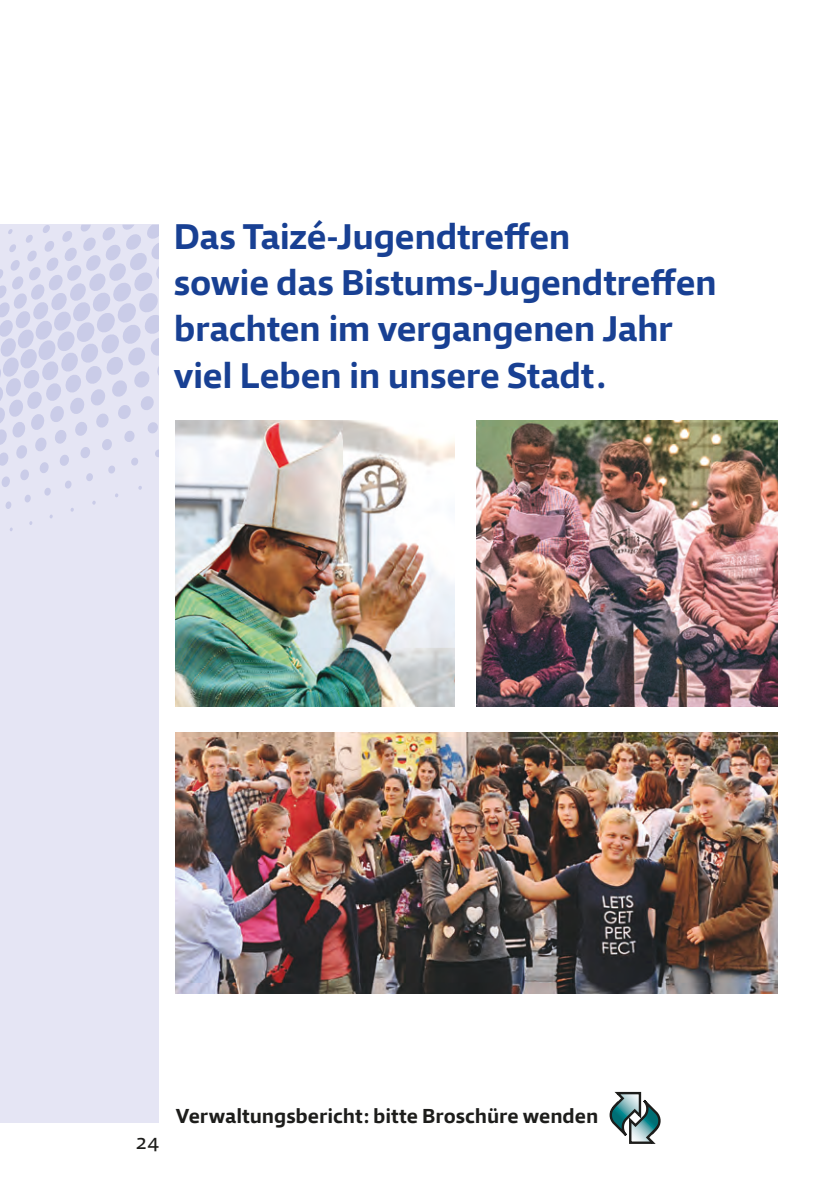
<style>
.page{position:relative;width:840px;height:1191px;background:#fff}
.page>*{position:absolute;margin:0;border:0;box-sizing:border-box;transform-origin:0 0}
.t1{font:700 36px/46px "Qubo";letter-spacing:-.01em;color:#184093}
.t2{font:700 20.4px "Qubo";color:#1d1d1b}
.t3{font:20.4px "Qubo";color:#1d1d1b}
</style>
<div class="page">
<div style="left:0;top:225px;width:159px;height:898px;background:#e5e5f4"></div>
<svg style="left:0;top:225px;width:159px;height:306px"></svg>
<img style="left:476px;top:421px;width:301px;height:286px">
<img style="left:176px;top:421px;width:278px;height:286px">
<img style="left:176px;top:733px;width:601px;height:260px">
<svg style="left:609px;top:1091px;width:51px;height:53px"></svg>
<p class="t1" style="left:174px;top:214px;width:544px">Das Taizé-Jugendtreffen<br>sowie das Bistums-Jugendtreffen brachten im vergangenen Jahr viel Leben in unsere Stadt.</p>
<p class="t3" style="left:136px;top:1128px;width:24px">24</p>
<p class="t2" style="left:176px;top:1102px;width:423px">Verwaltungsbericht: bitte Broschüre wenden</p>
</div>
